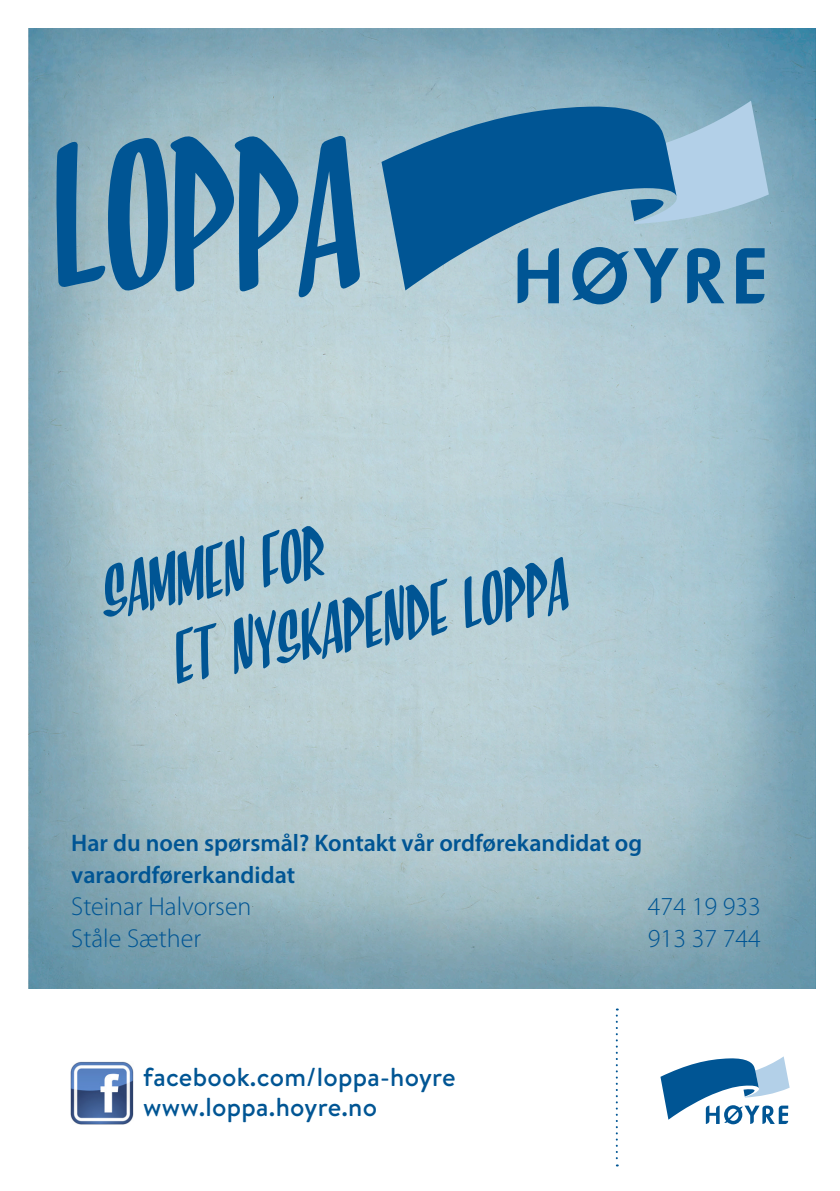
<style>
.page{position:relative;width:840px;height:1191px;background:#fff}
.page>*{position:absolute;margin:0;border:0;box-sizing:border-box;transform-origin:0 0}
.t1{font:239.6px "Sign Painter House Upright";letter-spacing:-.005em;color:#005594;scale:1.07 1}
.t2{font:italic 83.2px "Sign Painter House Upright";color:#005594;scale:1.07 1}
.t3{font:300 26px "Myriad Pro";color:#005594}
.t4{font:500 26px "Brandon Text";letter-spacing:.01em;color:#005594}
.t5{font:600 24px "Myriad Pro";color:#005594}
</style>
<div class="page">
<svg style="left:660px;top:1056px;width:129px;height:68px"></svg>
<svg style="left:615px;top:1008px;width:2px;height:158px"></svg>
<img style="left:28px;top:28px;width:787px;height:960px">
<img style="left:70px;top:1061px;width:63px;height:63px">
<svg style="left:630px;top:101px;width:138px;height:123px;background:#a4c4da"></svg>
<svg style="left:381px;top:105px;width:295px;height:185px;background:#4281ac"></svg>
<svg style="left:517px;top:248px;width:41px;height:55px;background:#508ab1"></svg>
<svg style="left:686px;top:248px;width:38px;height:55px;background:#3f7fab"></svg>
<svg style="left:735px;top:248px;width:29px;height:55px;background:#3578a6"></svg>
<svg style="left:572px;top:247px;width:106px;height:57px;background:#5f95b6"></svg>
<p class="t1" style="left:52px;top:102px;width:289px">LOPPA</p>
<p class="t2" style="left:91px;top:555px;width:212px;rotate:-11deg">sammen for</p>
<p class="t2" style="left:163px;top:621px;width:375px;rotate:-11deg">Et nyskapende Loppa</p>
<p class="t5" style="left:71px;top:828px;width:572px">Har du noen spørsmål? Kontakt vår ordførekandidat og</p>
<p class="t5" style="left:71px;top:860px;width:225px">varaordførerkandidat</p>
<p class="t3" style="left:71px;top:891px;width:182px">Steinar Halvorsen</p>
<p class="t3" style="left:647px;top:891px;width:114px">474 19 933</p>
<p class="t3" style="left:71px;top:923px;width:131px">Ståle Sæther</p>
<p class="t3" style="left:647px;top:923px;width:114px">913 37 744</p>
<p class="t4" style="left:143px;top:1059px;width:314px">facebook.com/loppa-hoyre</p>
<p class="t4" style="left:143px;top:1089px;width:235px">www.loppa.hoyre.no</p>
</div>
